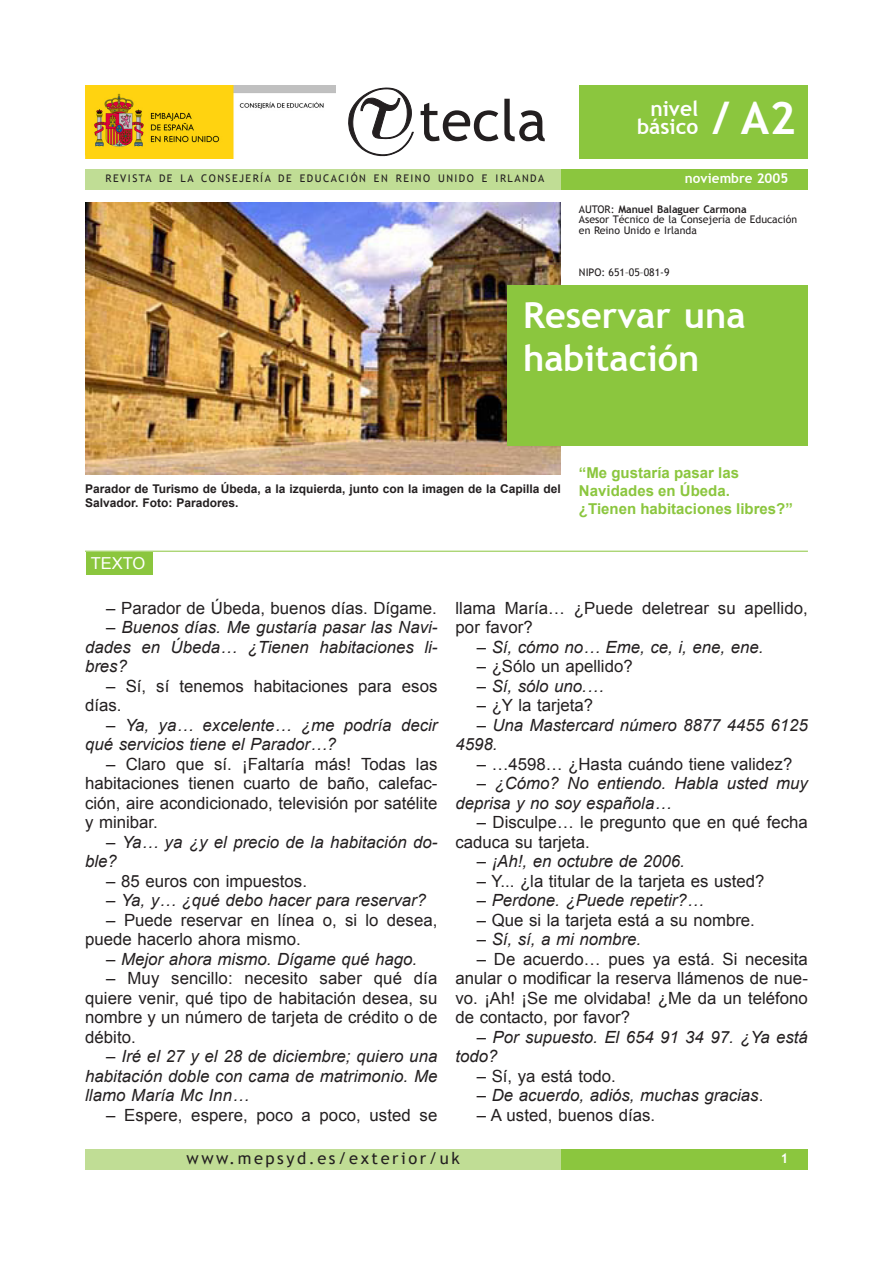
<style>
.page{position:relative;width:893px;height:1263px;background:#fff}
.page>*{position:absolute;margin:0;border:0;box-sizing:border-box;transform-origin:0 0}
.t1{font:700 45px "Trebuchet MS";color:#fff}
.TITULO_GENERAL{font:700 36px/43.2px "Trebuchet MS";color:#fff}
.t2{font:700 21px "Trebuchet MS";color:#fff}
.t3{font:16.8px/19.5px "Arial";color:#231f20}
.t4{font:italic 16.8px/19.5px "Arial";color:#231f20}
.t5{font:16.5px "Trebuchet MS";letter-spacing:.155em;color:#231f20}
.PARRAFO{font:16.5px "Arial";color:#fff}
.TEXTO_SIMULADO{font:700 15px/18px "Arial";color:#8bc63e}
.t6{font:700 13.5px "Trebuchet MS";color:#fff}
.PARRAFO-2{font:700 12px/14.4px "Arial";color:#231f20}
.NOMBRE_AUTOR{font:10.5px/10.5px "Trebuchet MS";color:#231f20}
.NOMBRE_AUTOR-2{font:10.5px "Trebuchet MS";letter-spacing:.14em;color:#231f20}
.t7{font:700 10.5px "Trebuchet MS";color:#231f20}
.s1{font-weight:400}
.s2{font-style:normal}
</style>
<div class="page">
<div style="left:85px;top:1149px;width:723px;height:20px;background:#8bc63e"></div>
<div style="left:85px;top:1149px;width:476px;height:20px;background:#c0dd95"></div>
<img style="left:85px;top:203px;width:476px;height:272px">
<div style="left:85px;top:169px;width:723px;height:21px;background:#8bc63e"></div>
<div style="left:85px;top:169px;width:476px;height:21px;background:#c0dd95"></div>
<svg style="left:348px;top:87px;width:66px;height:69px"></svg>
<svg style="left:421px;top:103px;width:77px;height:38px"></svg>
<svg style="left:504px;top:99px;width:41px;height:42px"></svg>
<div style="left:579px;top:85px;width:229px;height:73px;background:#8bc63e"></div>
<div style="left:507px;top:285px;width:301px;height:160px;background:#8bc63e"></div>
<div style="left:86px;top:552px;width:66px;height:23px;background:#8bc63e"></div>
<hr style="left:85px;top:551px;width:723px;height:1px;background:#8bc63e">
<img style="left:85px;top:85px;width:250px;height:74px">
<p class="t2" style="left:650px;top:96px;width:49px">nivel</p>
<p class="t2" style="left:637px;top:114px;width:63px">básico</p>
<p class="t1" style="left:712px;top:90px;width:85px">/ A2</p>
<p class="NOMBRE_AUTOR-2" style="left:106px;top:173px;width:440px">REVISTA DE LA CONSEJERÍA DE EDUCACIÓN EN REINO UNIDO E IRLANDA</p>
<p class="t6" style="left:685px;top:169px;width:105px">noviembre 2005</p>
<p class="t7" style="left:579px;top:203px;width:169px"><span class="s1">AUTOR:</span> Manuel Balaguer Carmona</p>
<p class="NOMBRE_AUTOR" style="left:579px;top:215px;width:220px">Asesor Técnico de la Consejería de Educación en Reino Unido e Irlanda</p>
<p class="NOMBRE_AUTOR" style="left:579px;top:267px;width:92px">NIPO: 651–05–081-9</p>
<p class="TITULO_GENERAL" style="left:523px;top:294px;width:224px">Reservar una habitación</p>
<p class="PARRAFO-2" style="left:85px;top:482px;width:477px">Parador de Turismo de Úbeda, a la izquierda, junto con la imagen de la Capilla del<br>Salvador. Foto: Paradores.</p>
<p class="TEXTO_SIMULADO" style="left:579px;top:464px;width:162px">“Me gustaría pasar las<br>Navidades en Úbeda.</p>
<p class="TEXTO_SIMULADO" style="left:579px;top:500px;width:215px">¿Tienen habitaciones libres?”</p>
<p class="PARRAFO" style="left:91px;top:552px;width:56px">TEXTO</p>
<p class="t3" style="left:106px;top:598px;width:332px">– Parador de Úbeda, buenos días. Dígame.</p>
<p class="t4" style="left:85px;top:618px;width:354px;text-align:justify;text-indent:21px"><span class="s2">–</span> Buenos días. Me gustaría pasar las Navi&shy;dades en Úbeda… ¿Tienen habitaciones li&shy;bres?</p>
<p class="t3" style="left:85px;top:676px;width:354px;text-indent:21px">– Sí, sí tenemos habitaciones para esos días.</p>
<p class="t4" style="left:85px;top:715px;width:354px;text-indent:21px"><span class="s2">–</span> Ya, ya… excelente… ¿me podría decir qué servicios tiene el Parador…?</p>
<p class="t3" style="left:85px;top:754px;width:354px;text-align:justify;text-indent:21px">– Claro que sí. ¡Faltaría más! Todas las habitaciones tienen cuarto de baño, calefac&shy;ción, aire acondicionado, televisión por satélite y minibar.</p>
<p class="t4" style="left:85px;top:832px;width:354px;text-indent:21px"><span class="s2">–</span> Ya… ya ¿y el precio de la habitación do&shy;ble?</p>
<p class="t3" style="left:106px;top:871px;width:202px">– 85 euros con impuestos.</p>
<p class="t4" style="left:106px;top:891px;width:321px"><span class="s2">–</span> Ya, y… ¿qué debo hacer para reservar?</p>
<p class="t3" style="left:85px;top:910px;width:354px;text-indent:21px">– Puede reservar en línea o, si lo desea, puede hacerlo ahora mismo.</p>
<p class="t4" style="left:106px;top:949px;width:312px"><span class="s2">–</span> Mejor ahora mismo. Dígame qué hago.</p>
<p class="t3" style="left:85px;top:969px;width:354px;text-align:justify;text-indent:21px">– Muy sencillo: necesito saber qué día quiere venir, qué tipo de habitación desea, su nombre y un número de tarjeta de crédito o de débito.</p>
<p class="t4" style="left:85px;top:1047px;width:354px;text-align:justify;text-indent:21px">– Iré el 27 y el 28 de diciembre; quiero una habitación doble con cama de matrimonio. Me llamo María Mc Inn…</p>
<p class="t3" style="left:106px;top:1105px;width:333px">– Espere, espere, poco a poco, usted se</p>
<p class="t3" style="left:455px;top:598px;width:354px">llama María… ¿Puede deletrear su apellido, por favor?</p>
<p class="t4" style="left:477px;top:637px;width:288px">– Sí, cómo no… Eme, ce, i, ene, ene.</p>
<p class="t3" style="left:477px;top:657px;width:157px">– ¿Sólo un apellido?</p>
<p class="t4" style="left:477px;top:676px;width:128px">– Sí, sólo uno.…</p>
<p class="t3" style="left:477px;top:696px;width:118px">– ¿Y la tarjeta?</p>
<p class="t4" style="left:455px;top:715px;width:354px;text-indent:21px">– Una Mastercard número 8877 4455 6125<br>4598.</p>
<p class="t3" style="left:477px;top:754px;width:317px">– …4598… ¿Hasta cuándo tiene validez?</p>
<p class="t4" style="left:455px;top:774px;width:354px;text-indent:21px"><span class="s2">–</span> ¿Cómo? No entiendo. Habla usted muy deprisa y no soy española…</p>
<p class="t3" style="left:455px;top:813px;width:354px;text-indent:21px">– Disculpe… le pregunto que en qué fecha caduca su tarjeta.</p>
<p class="t4" style="left:477px;top:852px;width:210px">– ¡Ah!, en octubre de 2006.</p>
<p class="t3" style="left:477px;top:871px;width:289px">– Y... ¿la titular de la tarjeta es usted?</p>
<p class="t4" style="left:477px;top:891px;width:228px"><span class="s2">–</span> Perdone. ¿Puede repetir?…</p>
<p class="t3" style="left:477px;top:910px;width:280px">– Que si la tarjeta está a su nombre.</p>
<p class="t4" style="left:477px;top:930px;width:166px">– Sí, sí, a mi nombre.</p>
<p class="t3" style="left:455px;top:949px;width:354px;text-align:justify;text-indent:21px">– De acuerdo… pues ya está. Si necesita anular o modificar la reserva llámenos de nue&shy;vo. ¡Ah! ¡Se me olvidaba! ¿Me da un teléfono de contacto, por favor?</p>
<p class="t4" style="left:455px;top:1027px;width:354px;text-indent:21px">– Por supuesto. El 654 91 34 97. ¿Ya está todo?</p>
<p class="t3" style="left:477px;top:1066px;width:141px">– Sí, ya está todo.</p>
<p class="t4" style="left:477px;top:1086px;width:288px">– De acuerdo, adiós, muchas gracias<span class="s2">.</span></p>
<p class="t3" style="left:477px;top:1105px;width:180px">– A usted, buenos días.</p>
<p class="t5" style="left:187px;top:1148px;width:275px">www.mepsyd.es/exterior/uk</p>
<p class="t6" style="left:780px;top:1149px;width:9px">1</p>
</div>
